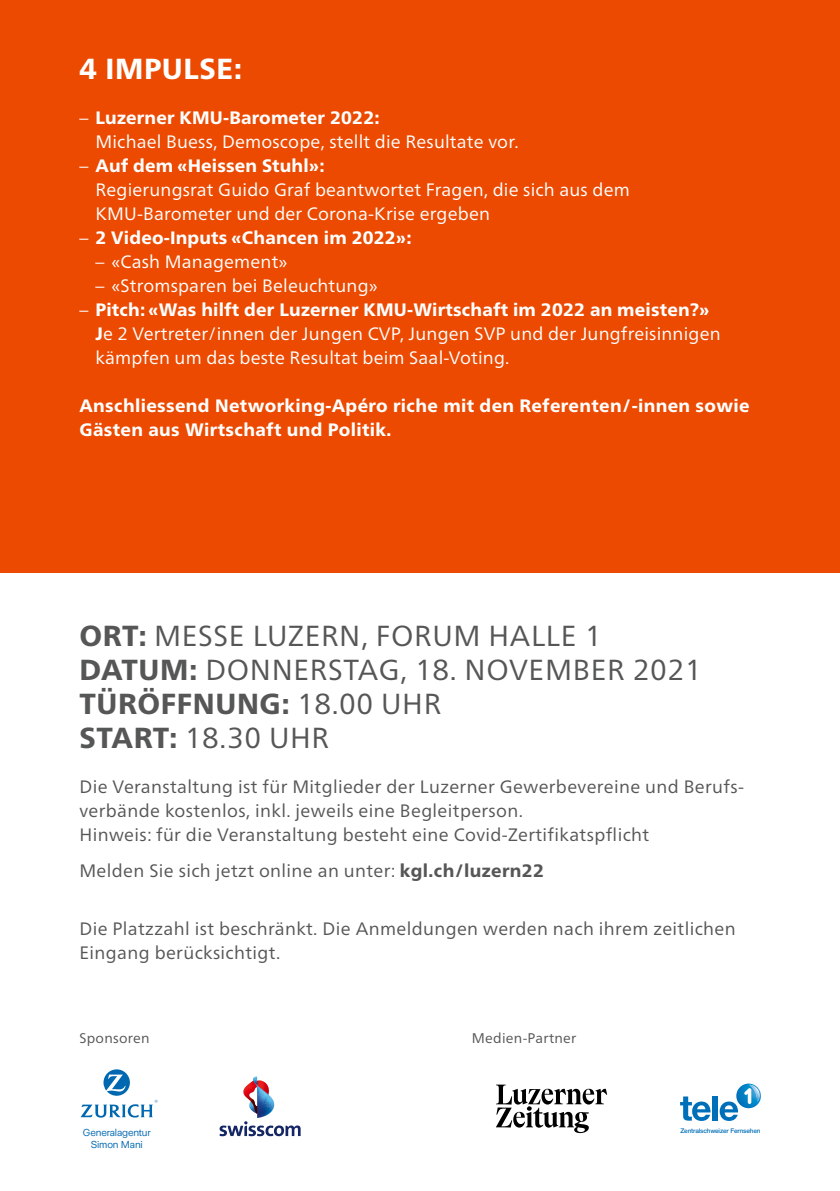
<style>
.page{position:relative;width:840px;height:1191px;background:#fff}
.page>*{position:absolute;margin:0;border:0;box-sizing:border-box;transform-origin:0 0}
.t1{font:29px/34px "Frutiger Neue LT Pro";letter-spacing:.02em;color:#555756}
.t2{font:800 29px "Frutiger Neue LT Pro";letter-spacing:.02em;color:#fff}
.t3{font:18px/24px "Frutiger Neue LT Pro";letter-spacing:.01em;color:#fff}
.t4{font:18px/24px "Frutiger Neue LT Pro";letter-spacing:.02em;color:#555756}
.t5{font:800 18px/24px "Frutiger Neue LT Pro";letter-spacing:.02em;color:#fff}
.t6{font:14px "Frutiger Neue LT Pro";letter-spacing:.02em;color:#555756}
.t7{font:10px "Zurich Sans";letter-spacing:-.015em;color:#0068b0}
.t8{font:500 6.4px "Helvetica Neue";letter-spacing:-.02em;color:#006fb9}
.s1{font-weight:800}
.s2{font-weight:400}
</style>
<div class="page">
<div style="left:0;top:0;width:839px;height:573px;background:#eb4a00"></div>
<svg style="left:219px;top:1076px;width:81px;height:60px"></svg>
<div style="left:712px;top:1095px;width:5px;height:25px;background:#006fb9"></div>
<svg style="left:680px;top:1096px;width:30px;height:25px"></svg>
<svg style="left:719px;top:1083px;width:41px;height:38px"></svg>
<svg style="left:496px;top:1084px;width:110px;height:49px"></svg>
<svg style="left:80px;top:1069px;width:77px;height:48px"></svg>
<h1 class="t2" style="left:79px;top:51px;width:164px">4 IMPULSE:</h1>
<p class="t3" style="left:95px;top:105px;width:424px;text-indent:-16px">– <span class="s1">Luzerner KMU-Barometer 2022:<br></span>Michael Buess, Demoscope, stellt die Resultate vor.</p>
<p class="t3" style="left:95px;top:153px;width:535px;text-indent:-16px">– <span class="s1">Auf dem «Heissen Stuhl»:<br></span>Regierungsrat Guido Graf beantwortet Fragen, die sich aus dem<br>KMU-Barometer und der Corona-Krise ergeben</p>
<p class="t5" style="left:79px;top:225px;width:334px"><span class="s2">–</span> 2 Video-Inputs «Chancen im 2022»:</p>
<p class="t3" style="left:95px;top:249px;width:193px">– «Cash Management»</p>
<p class="t3" style="left:95px;top:273px;width:284px">– «Stromsparen bei Beleuchtung»</p>
<p class="t3" style="left:95px;top:297px;width:626px;text-indent:-16px">– <span class="s1">Pitch: «Was hilft der Luzerner KMU-Wirtschaft im 2022 an meisten?»<br>J</span>e 2 Vertreter/innen der Jungen CVP, Jungen SVP und der Jungfreisinnigen kämpfen um das beste Resultat beim Saal-Voting.</p>
<p class="t5" style="left:79px;top:393px;width:671px">Anschliessend Networking-Apéro riche mit den Referenten/-innen sowie<br>Gästen aus Wirtschaft und Politik.</p>
<h1 class="t1" style="left:79px;top:618px;width:623px"><span class="s1">ORT:</span> MESSE LUZERN, FORUM HALLE 1<br><span class="s1">DATUM:</span> DONNERSTAG, 18. NOVEMBER 2021<br><span class="s1">TÜRÖFFNUNG:</span> 18.00 UHR<br><span class="s1">START:</span> 18.30 UHR</h1>
<p class="t4" style="left:79px;top:774px;width:665px">Die Veranstaltung ist für Mitglieder der Luzerner Gewerbevereine und Berufs&shy;verbände kostenlos, inkl. jeweils eine Begleitperson.<br>Hinweis: für die Veranstaltung besteht eine Covid-Zertifikatspflicht</p>
<p class="t4" style="left:79px;top:858px;width:466px">Melden Sie sich jetzt online an unter: <span class="s1">kgl.ch/luzern22</span></p>
<p class="t4" style="left:79px;top:916px;width:657px">Die Platzzahl ist beschränkt. Die Anmeldungen werden nach ihrem zeitlichen<br>Eingang berücksichtigt.</p>
<p class="t6" style="left:79px;top:1029px;width:72px">Sponsoren</p>
<p class="t6" style="left:471px;top:1029px;width:106px">Medien-Partner</p>
<p class="t7" style="left:83px;top:1127px;width:69px">Generalagentur</p>
<p class="t8" style="left:680px;top:1126px;width:81px">Zentralschweizer Fernsehen</p>
<p class="t7" style="left:91px;top:1139px;width:53px">Simon Mani</p>
</div>
